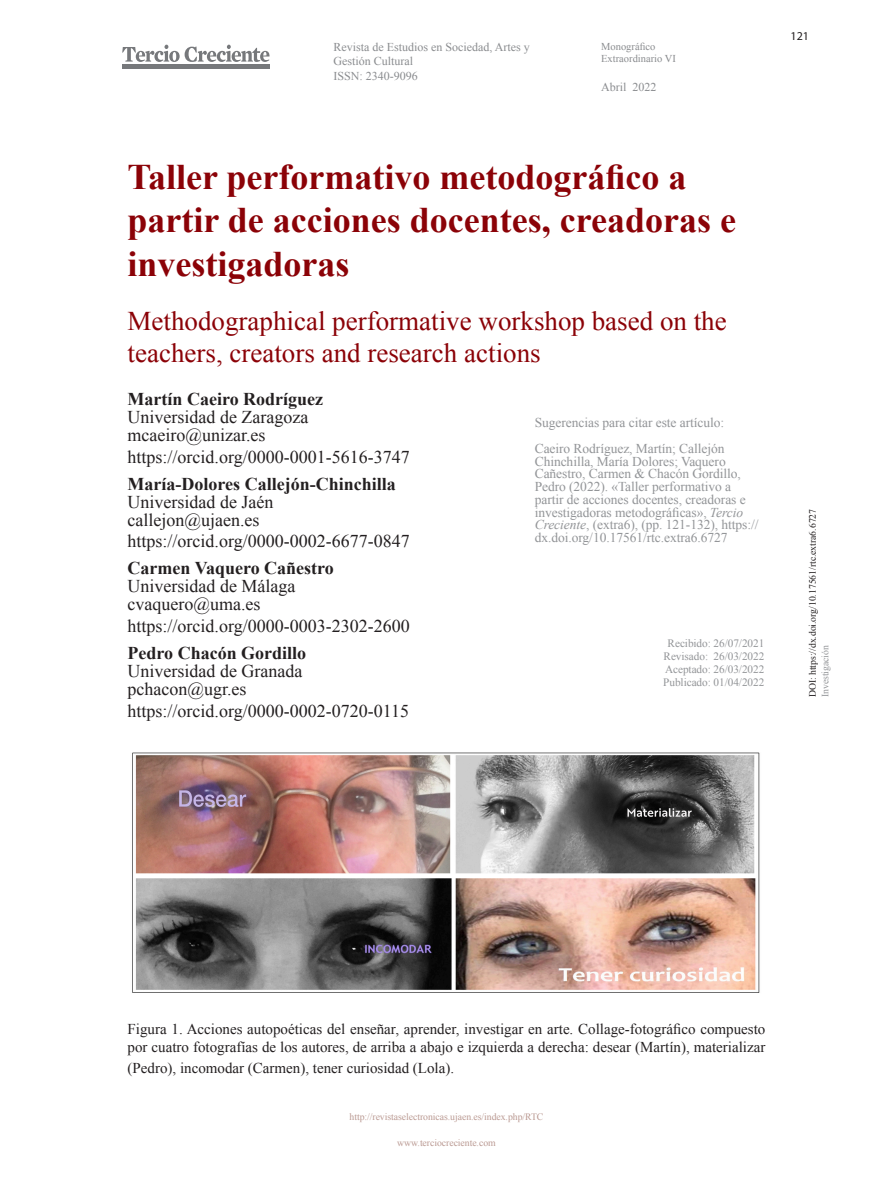
<style>
.page{position:relative;width:893px;height:1191px;background:#fff}
.page>*{position:absolute;margin:0;border:0;box-sizing:border-box;transform-origin:0 0}
.t1{font:700 36px/43.2px "Times New Roman";color:#8b0207}
.t2{font:27px/32.4px "Times New Roman";color:#8b0207}
.t3{font:18px "Times New Roman";color:#231f20}
.t4{font:700 18px "Times New Roman";color:#231f20}
.t5{font:15px/18px "Times New Roman";color:#231f20}
.Créditos{font:13.5px/12.8px "Times New Roman";letter-spacing:-.005em;color:#939598}
.t6{font:12px/14.4px "Times New Roman";color:#8a8c8f}
.t7{font:12px "Myriad Pro";color:#231f20}
.Créditos-2{font:11.25px "Times New Roman";letter-spacing:-.005em;color:#939598}
.t8{font:10.5px/12.6px "Times New Roman";color:#8a8c8f}
.t9{font:9.75px "Times New Roman";letter-spacing:-.005em;color:#ba9992}
.t10{font:9.75px "Times New Roman";letter-spacing:-.005em;color:#231f20}
.t11{font:9.75px "Times New Roman";letter-spacing:-.005em;color:#939598}
.s1{font-style:italic}
</style>
<div class="page">
<svg style="left:122px;top:45px;width:148px;height:17px"></svg>
<hr style="left:122px;top:65px;width:147px;height:4px;background:#76787b">
<img style="left:132px;top:752px;width:628px;height:241px">
<p class="t6" style="left:333px;top:39px;width:198px">Revista de Estudios en Sociedad, Artes y<br>Gestión Cultural<br>ISSN: 2340-9096</p>
<p class="t8" style="left:601px;top:40px;width:76px">Monográfico<br>Extraordinario VI</p>
<p class="t6" style="left:601px;top:80px;width:57px">Abril 2022</p>
<p class="t7" style="left:791px;top:28px;width:20px">121</p>
<p class="t1" style="left:128px;top:155px;width:610px">Taller performativo metodográfico a partir de acciones docentes, creadoras e investigadoras</p>
<p class="t2" style="left:128px;top:304px;width:601px">Methodographical performative workshop based on the teachers, creators and research actions</p>
<p class="t4" style="left:128px;top:387px;width:197px">Martín Caeiro Rodríguez</p>
<p class="t3" style="left:128px;top:405px;width:182px">Universidad de Zaragoza</p>
<p class="t3" style="left:128px;top:423px;width:140px">mcaeiro@unizar.es</p>
<p class="t3" style="left:128px;top:445px;width:284px">https://orcid.org/0000-0001-5616-3747</p>
<p class="t4" style="left:128px;top:471px;width:270px">María-Dolores Callejón-Chinchilla</p>
<p class="t3" style="left:128px;top:490px;width:147px">Universidad de Jaén</p>
<p class="t3" style="left:128px;top:508px;width:134px">callejon@ujaen.es</p>
<p class="t3" style="left:128px;top:529px;width:284px">https://orcid.org/0000-0002-6677-0847</p>
<p class="t4" style="left:128px;top:556px;width:208px">Carmen Vaquero Cañestro</p>
<p class="t3" style="left:128px;top:574px;width:169px">Universidad de Málaga</p>
<p class="t3" style="left:128px;top:592px;width:135px">cvaquero@uma.es</p>
<p class="t3" style="left:128px;top:614px;width:284px">https://orcid.org/0000-0003-2302-2600</p>
<p class="t4" style="left:128px;top:640px;width:180px">Pedro Chacón Gordillo</p>
<p class="t3" style="left:128px;top:659px;width:176px">Universidad de Granada</p>
<p class="t3" style="left:128px;top:677px;width:121px">pchacon@ugr.es</p>
<p class="t3" style="left:128px;top:698px;width:283px">https://orcid.org/0000-0002-0720-0115</p>
<p class="Créditos" style="left:535px;top:416px;width:191px">Sugerencias para citar este artículo:</p>
<p class="Créditos" style="left:535px;top:442px;width:225px">Caeiro Rodríguez, Martín; Callejón Chinchilla, María Dolores; Vaquero Cañestro, Carmen &amp; Chacón Gordillo, Pedro (2022). «Taller performativo a partir de acciones docentes, creadoras e investigadoras metodográficas», <span class="s1">Tercio Creciente</span>, (extra6), (pp. 121-132), https:// dx.doi.org/10.17561/rtc.extra6.6727</p>
<p class="Créditos-2" style="left:668px;top:636px;width:98px">Recibido: 26/07/2021</p>
<p class="Créditos-2" style="left:664px;top:649px;width:102px">Revisado: 26/03/2022</p>
<p class="Créditos-2" style="left:665px;top:661px;width:101px">Aceptado: 26/03/2022</p>
<p class="Créditos-2" style="left:663px;top:674px;width:103px">Publicado: 01/04/2022</p>
<p class="t10" style="left:806px;top:697px;width:190px;rotate:-90deg">DOI: https://dx.doi.org/10.17561/rtc.extra6.6727</p>
<p class="t11" style="left:819px;top:697px;width:53px;rotate:-90deg">Investigación</p>
<p class="t5" style="left:128px;top:1019px;width:639px">Figura 1. Acciones autopoéticas del enseñar, aprender, investigar en arte. Collage-fotográfico compuesto por cuatro fotografías de los autores, de arriba a abajo e izquierda a derecha: desear (Martín), materializar</p>
<p class="t5" style="left:128px;top:1059px;width:328px">(Pedro), incomodar (Carmen), tener curiosidad (Lola).</p>
<p class="t9" style="left:350px;top:1110px;width:195px">http://revistaselectronicas.ujaen.es/index.php/RTC</p>
<p class="t9" style="left:397px;top:1136px;width:100px">www.terciocreciente.com</p>
</div>
